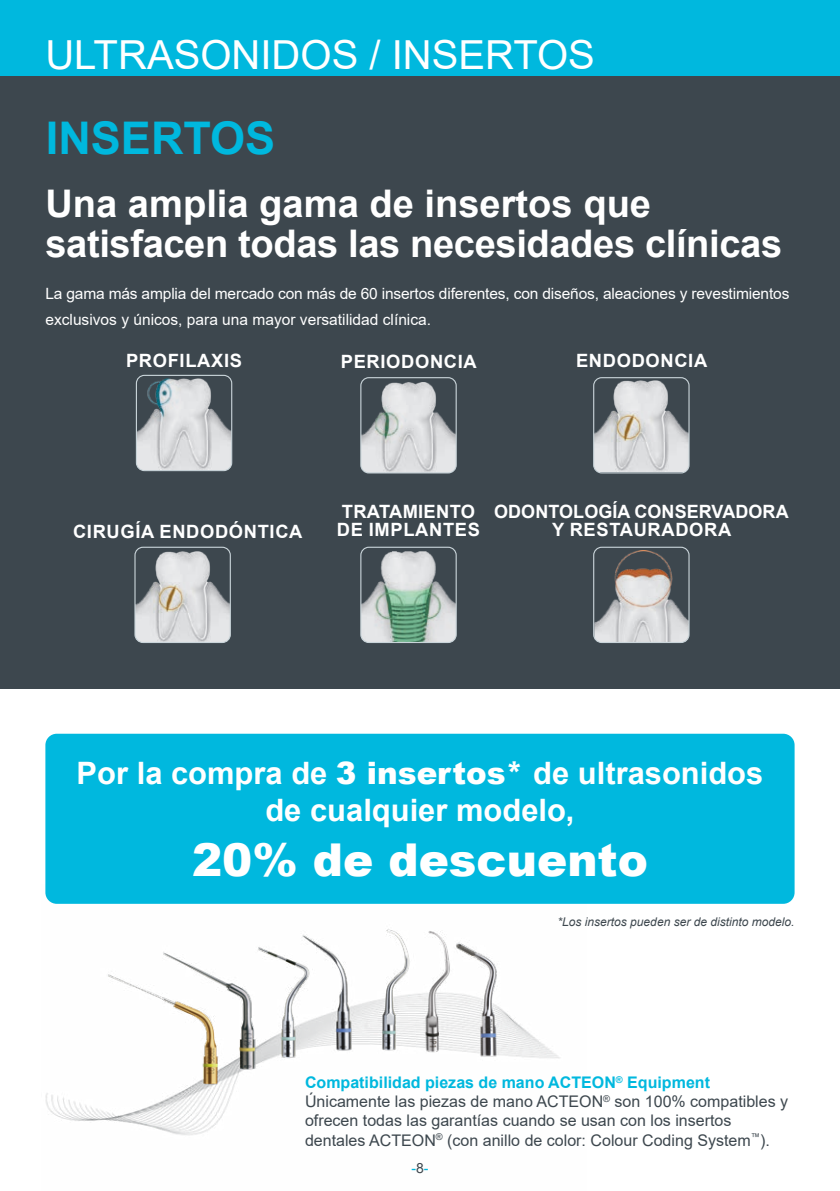
<style>
.page{position:relative;width:840px;height:1191px;background:#fff}
.page>*{position:absolute;margin:0;border:0;box-sizing:border-box;transform-origin:0 0}
.t1{font:900 45.2px "Arial";color:#fff}
.t2{font:700 45px "Arial";color:#00b8de}
.t3{font:40px "Arial";color:#fff}
.t4{font:700 38px/39.4px "Arial";letter-spacing:-.01em;color:#fff}
.t5{font:700 30.8px/37px "Arial";color:#fff;text-align:center}
.t6{font:700 18.4px "Arial";letter-spacing:.035em;color:#fff}
.t7{font:700 18.4px/18.4px "Arial";letter-spacing:.005em;color:#fff;text-align:center}
.t8{font:700 18.4px/18.4px "Arial";letter-spacing:.015em;color:#fff}
.t9{font:16px/19.2px "Arial";color:#3d474e}
.t10{font:15.6px/26.8px "Arial";letter-spacing:-.01em;color:#fff}
.t11{font:14px "Arial";color:#00b8de}
.t12{font:italic 12px "Arial";color:#3d474e}
.s1{font-weight:900}
.s2{font-weight:700;color:#00b8de}
.s3{color:#3d474e}
</style>
<div class="page">
<img style="left:45px;top:895px;width:541px;height:240px">
<div style="left:0;top:0;width:839px;height:688px;background:#3d474e"></div>
<img style="left:136px;top:378px;width:94px;height:91px">
<div style="left:136px;top:375px;width:96px;height:96px;border:1px solid #c9d4d9;border-radius:8px"></div>
<img style="left:362px;top:382px;width:94px;height:91px">
<div style="left:360px;top:377px;width:96px;height:96px;border:1px solid #c9d4d9;border-radius:8px"></div>
<img style="left:594px;top:380px;width:94px;height:92px">
<div style="left:592px;top:377px;width:97px;height:96px;border:1px solid #c9d4d9;border-radius:8px"></div>
<img style="left:136px;top:551px;width:93px;height:90px">
<div style="left:134px;top:546px;width:97px;height:97px;border:1px solid #c9d4d9;border-radius:8px"></div>
<img style="left:594px;top:550px;width:94px;height:92px">
<div style="left:592px;top:546px;width:97px;height:97px;border:1px solid #c9d4d9;border-radius:8px"></div>
<img style="left:362px;top:551px;width:94px;height:91px">
<div style="left:360px;top:546px;width:96px;height:97px;border:1px solid #c9d4d9;border-radius:8px"></div>
<div style="left:0;top:0;width:839px;height:76px;background:#00b8de"></div>
<div style="left:45px;top:733px;width:749px;height:170px;background:#00b8de;border-radius:11px"></div>
<h3 class="t3" style="left:45px;top:27px;width:551px">ULTRASONIDOS / INSERTOS</h3>
<h2 class="t2" style="left:46px;top:106px;width:231px">INSERTOS</h2>
<h3 class="t4" style="left:45px;top:185px;width:737px">Una amplia gama de insertos que satisfacen todas las necesidades clínicas</h3>
<p class="t10" style="left:45px;top:279px;width:745px">La gama más amplia del mercado con más de 60 insertos diferentes, con diseños, aleaciones y revestimientos exclusivos y únicos, para una mayor versatilidad clínica.</p>
<p class="t6" style="left:126px;top:348px;width:117px">PROFILAXIS</p>
<p class="t6" style="left:341px;top:349px;width:137px">PERIODONCIA</p>
<p class="t6" style="left:575px;top:348px;width:133px">ENDODONCIA</p>
<p class="t6" style="left:73px;top:519px;width:231px">CIRUGÍA ENDODÓNTICA</p>
<p class="t8" style="left:337px;top:502px;width:144px">TRATAMIENTO<br>DE IMPLANTES</p>
<p class="t7" style="left:494px;top:502px;width:296px">ODONTOLOGÍA CONSERVADORA<br>Y RESTAURADORA</p>
<h3 class="t5" style="left:77px;top:755px;width:687px">Por la compra de <span class="s1">3 insertos*</span> de ultrasonidos de cualquier modelo,</h3>
<h1 class="t1" style="left:192px;top:826px;width:457px">20% de descuento</h1>
<p class="t12" style="left:557px;top:914px;width:238px">*Los insertos pueden ser de distinto modelo.</p>
<p class="t9" style="left:305px;top:1072px;width:484px"><span class="s2">Compatibilidad piezas de mano ACTEON</span><sup>®</sup> <span class="s2">Equipment </span>Únicamente las piezas de mano ACTEON<sup>®</sup> son 100% compatibles y ofrecen todas las garantías cuando se usan con los insertos dentales ACTEON<sup>®</sup> (con anillo de color: Colour Coding System<sup>™</sup>).</p>
<p class="t11" style="left:411px;top:1158px;width:19px">-<span class="s3">8</span>-</p>
</div>
